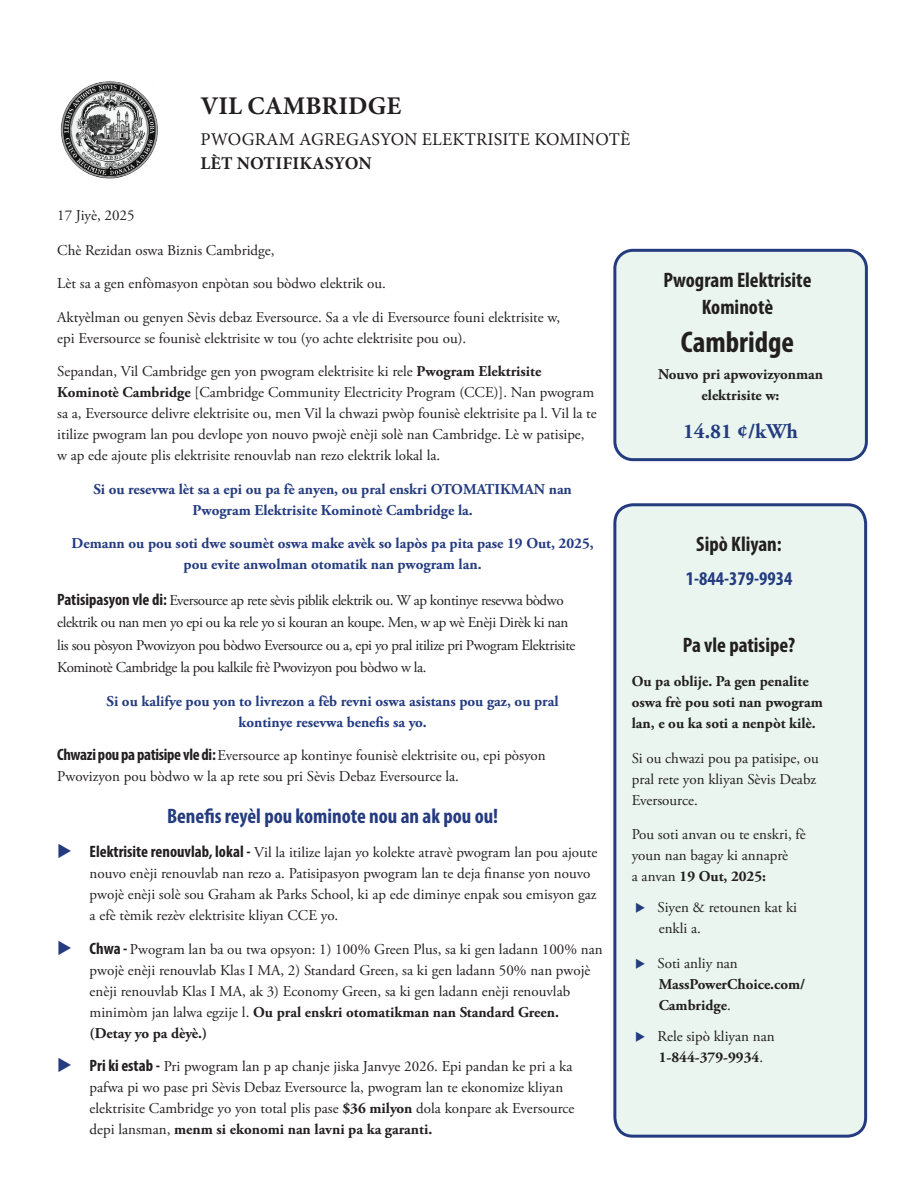
<style>
.page{position:relative;width:918px;height:1188px;background:#fff}
.page>*{position:absolute;margin:0;border:0;box-sizing:border-box;transform-origin:0 0}
.t1{font:700 condensed 30px "Myriad Pro";color:#231f20}
.t2{font:700 25.5px "Minion Pro";color:#231f20}
.t3{font:700 condensed 21px/27px "Myriad Pro";color:#231f20;text-align:center}
.t4{font:700 condensed 21px "Myriad Pro";color:#243b80}
.t5{font:700 21px "Adobe Garamond Pro";color:#243b80}
.t6{font:700 condensed 19.5px "Myriad Pro";color:#243b80}
.t7{font:18px "Minion Pro";letter-spacing:.01em;color:#231f20}
.t8{font:700 18px "Minion Pro";color:#231f20}
.t9{font:15px/21px "Adobe Garamond Pro";color:#231f20}
.t10{font:700 15px/21px "Adobe Garamond Pro";color:#243b80;text-align:center}
.t11{font:15px/22.5px "Adobe Garamond Pro";letter-spacing:-.025em;color:#231f20}
.t12{font:700 15px/21px "Adobe Garamond Pro";color:#231f20}
.s1{font-weight:700}
.s2{font-family:"Myriad Pro";font-weight:700;font-stretch:condensed;font-size:16.5px}
.s3{color:#243b80}
.s4{font-weight:400}
</style>
<div class="page">
<div style="left:615px;top:250px;width:251px;height:210px;background:#e9f5ee;border-radius:18px"></div>
<div style="left:613px;top:249px;width:255px;height:212px;border:3px solid #243b80;border-radius:18px"></div>
<img style="left:58px;top:81px;width:100px;height:98px">
<div style="left:615px;top:505px;width:251px;height:631px;background:#e9f5ee;border-radius:18px"></div>
<div style="left:613px;top:503px;width:254px;height:635px;border:3px solid #243b80;border-radius:18px"></div>
<h2 class="t2" style="left:200px;top:88px;width:202px">VIL CAMBRIDGE</h2>
<p class="t7" style="left:200px;top:127px;width:431px">PWOGRAM AGREGASYON ELEKTRISITE KOMINOTÈ</p>
<p class="t8" style="left:200px;top:150px;width:173px">LÈT NOTIFIKASYON</p>
<p class="t9" style="left:57px;top:206px;width:79px">17 Jiyè, 2025</p>
<p class="t9" style="left:57px;top:240px;width:219px">Chè Rezidan oswa Biznis Cambridge,</p>
<p class="t9" style="left:57px;top:274px;width:330px">Lèt sa a gen enfòmasyon enpòtan sou bòdwo elektrik ou.</p>
<p class="t9" style="left:57px;top:307px;width:504px">Aktyèlman ou genyen Sèvis debaz Eversource. Sa a vle di Eversource founi elektrisite w, epi Eversource se founisè elektrisite w tou (yo achte elektrisite pou ou).</p>
<p class="t9" style="left:57px;top:361px;width:541px">Sepandan, Vil Cambridge gen yon pwogram elektrisite ki rele <span class="s1">Pwogram Elektrisite Kominotè Cambridge</span> [Cambridge Community Electricity Program (CCE)]. Nan pwogram sa a, Eversource delivre elektrisite ou, men Vil la chwazi pwòp founisè elektrisite pa l. Vil la te itilize pwogram lan pou devlope yon nouvo pwojè enèji solè nan Cambridge. Lè w patisipe, w ap ede ajoute plis elektrisite renouvlab nan rezo elektrik lokal la.</p>
<p class="t10" style="left:93px;top:479px;width:480px">Si ou resevwa lèt sa a epi ou pa fè anyen, ou pral enskri OTOMATIKMAN nan<br>Pwogram Elektrisite Kominotè Cambridge la.</p>
<p class="t10" style="left:72px;top:533px;width:524px">Demann ou pou soti dwe soumèt oswa make avèk so lapòs pa pita pase 19 Out, 2025, pou evite anwolman otomatik nan pwogram lan.</p>
<p class="t11" style="left:57px;top:590px;width:520px"><span class="s2">Patisipasyon vle di:</span> Eversource ap rete sèvis piblik elektrik ou. W ap kontinye resevwa bòdwo elektrik ou nan men yo epi ou ka rele yo si kouran an koupe. Men, w ap wè Enèji Dirèk ki nan lis sou pòsyon Pwovizyon pou bòdwo Eversource ou a, epi yo pral itilize pri Pwogram Elektrisite Kominotè Cambridge la pou kalkile frè Pwovizyon pou bòdwo w la.</p>
<p class="t10" style="left:107px;top:691px;width:454px">Si ou kalifye pou yon to livrezon a fèb revni oswa asistans pou gaz, ou pral kontinye resevwa benefis sa yo.</p>
<p class="t9" style="left:57px;top:746px;width:490px"><span class="s2">Chwazi pou pa patisipe vle di:</span>Eversource ap kontinye founisè elektrisite ou, epi pòsyon<br>Pwovizyon pou bòdwo w la ap rete sou pri Sèvis Debaz Eversource la.</p>
<h3 class="t4" style="left:167px;top:802px;width:333px">Benefis reyèl pou kominote nou an ak pou ou!</h3>
<p class="t9" style="left:90px;top:842px;width:509px;text-indent:-32px"><span class="s3">◆</span> <span class="s2">Elektrisite renouvlab, lokal -</span> Vil la itilize lajan yo kolekte atravè pwogram lan pou ajoute nouvo enèji renouvlab nan rezo a. Patisipasyon pwogram lan te deja finanse yon nouvo pwojè enèji solè sou Graham ak Parks School, ki ap ede diminye enpak sou emisyon gaz a efè tèmik rezèv elektrisite kliyan CCE yo.</p>
<p class="t9" style="left:90px;top:939px;width:515px;text-indent:-32px"><span class="s3">◆</span> <span class="s2">Chwa -</span> Pwogram lan ba ou twa opsyon: 1) 100% Green Plus, sa ki gen ladann 100% nan pwojè enèji renouvlab Klas I MA, 2) Standard Green, sa ki gen ladann 50% nan pwojè enèji renouvlab Klas I MA, ak 3) Economy Green, sa ki gen ladann enèji renouvlab minimòm jan lalwa egzije l. <span class="s1">Ou pral enskri otomatikman nan Standard Green. (Detay yo pa dèyè.)</span></p>
<p class="t9" style="left:90px;top:1056px;width:486px;text-indent:-32px"><span class="s3">◆</span> <span class="s2">Pri ki estab -</span> Pri pwogram lan p ap chanje jiska Janvye 2026. Epi pandan ke pri a ka pafwa pi wo pase pri Sèvis Debaz Eversource la, pwogram lan te ekonomize kliyan elektrisite Cambridge yo yon total plis pase <span class="s1">$36 milyon</span> dola konpare ak Eversource depi lansman, <span class="s1">menm si ekonomi nan lavni pa ka garanti.</span></p>
<h3 class="t3" style="left:663px;top:266px;width:150px">Pwogram Elektrisite<br>Kominotè</h3>
<h1 class="t1" style="left:681px;top:323px;width:115px">Cambridge</h1>
<p class="t12" style="left:658px;top:364px;width:167px;text-align:center">Nouvo pri apwovizyonman elektrisite w:</p>
<h3 class="t5" style="left:683px;top:419px;width:117px">14.81 ¢/kWh</h3>
<h3 class="t3" style="left:696px;top:530px;width:87px">Sipò Kliyan:</h3>
<h3 class="t6" style="left:686px;top:567px;width:108px">1-844-379-9934</h3>
<h3 class="t3" style="left:683px;top:631px;width:114px">Pa vle patisipe?</h3>
<p class="t12" style="left:632px;top:671px;width:193px">Ou pa oblije. Pa gen penalite oswa frè pou soti nan pwogram lan, e ou ka soti a nenpòt kilè.</p>
<p class="t9" style="left:632px;top:748px;width:189px">Si ou chwazi pou pa patisipe, ou pral rete yon kliyan Sèvis Deabz<br>Eversource.</p>
<p class="t9" style="left:632px;top:824px;width:176px">Pou soti anvan ou te enskri, fè youn nan bagay ki annaprè<br>a anvan <span class="s1">19 Out, 2025:</span></p>
<p class="t9" style="left:659px;top:898px;width:140px;text-indent:-24px"><span class="s3">◆</span> Siyen &amp; retounen kat ki enkli a.</p>
<p class="t12" style="left:659px;top:953px;width:148px;text-indent:-24px"><span class="s3">◆</span> <span class="s4">Soti anliy nan<br></span>MassPowerChoice.com/<br>Cambridge<span class="s4">.</span></p>
<p class="t9" style="left:659px;top:1026px;width:117px;text-indent:-24px"><span class="s3">◆</span> Rele sipò kliyan nan<br><span class="s1">1-844-379-9934</span>.</p>
</div>
